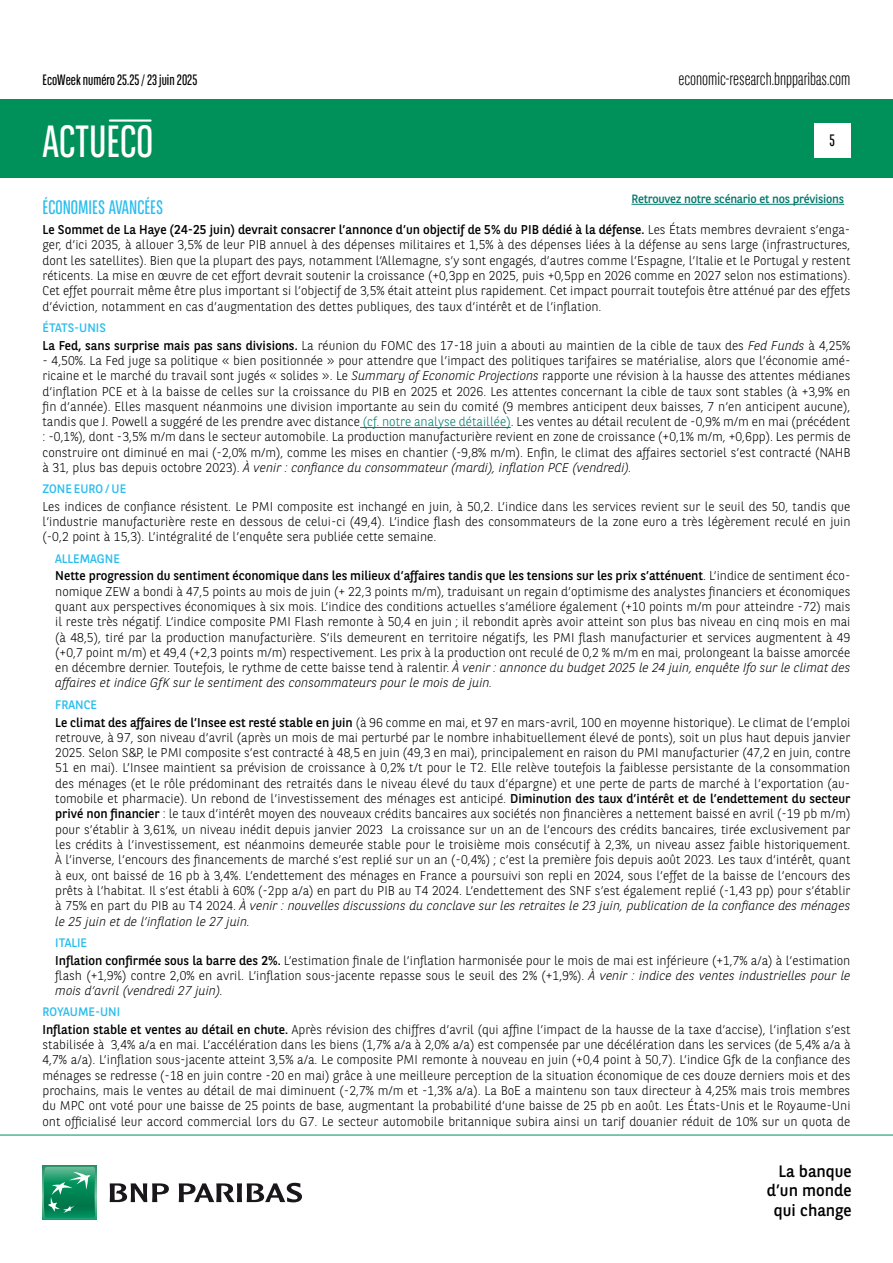
<style>
.page{position:relative;width:893px;height:1263px;background:#fff}
.page>*{position:absolute;margin:0;border:0;box-sizing:border-box;transform-origin:0 0}
.t1{font:45px "BNPP Sans Condensed";color:#fff}
.t2{font:19.5px "BNPP Sans Condensed";color:#2abdee}
.t3{font:300 18px "BNPP Sans Condensed";color:#000}
.t4{font:16.5px/19.8px "BNPP Sans";color:#000;text-align:right}
.t5{font:16.5px "BNPP Sans Condensed";color:#000}
.t6{font:15px "BNPP Sans Condensed";color:#000}
.t7{font:300 12.75px/15.3px "BNPP Sans";color:#000;text-align:justify}
.t8{font:12.3px "BNPP Sans";color:#2abdee}
.t9{font:12px "BNPP Sans";letter-spacing:-.02em;color:#00796c}
.s1{font-weight:400}
.s2{font-style:italic}
.s3{color:#00796c}
</style>
<div class="page">
<div style="left:1px;top:99px;width:892px;height:78px;background:#00915b"></div>
<svg style="left:43px;top:1166px;width:53px;height:53px"></svg>
<svg style="left:44px;top:1167px;width:51px;height:51px;background:#26996e"></svg>
<svg style="left:110px;top:1183px;width:59px;height:19px"></svg>
<svg style="left:179px;top:1183px;width:123px;height:19px"></svg>
<hr style="left:0;top:1135px;width:893px;height:1px;background:#00915b">
<div style="left:814px;top:123px;width:36px;height:34px;background:#fff"></div>
<hr style="left:360px;top:427px;width:151px;height:1px;background:#00796c">
<hr style="left:109px;top:119px;width:43px;height:3px;background:#fff">
<hr style="left:631px;top:204px;width:213px;height:1px;background:#00796c">
<p class="t6" style="left:43px;top:70px;width:156px">EcoWeek numéro 25.25 / 23 juin 2025</p>
<h3 class="t3" style="left:678px;top:67px;width:174px">economic-research.bnpparibas.com</h3>
<h1 class="t1" style="left:43px;top:113px;width:112px">ACTUECO</h1>
<p class="t5" style="left:829px;top:130px;width:7px">5</p>
<p class="t9" style="left:631px;top:191px;width:214px">Retrouvez notre scénario et nos prévisions</p>
<h2 class="t2" style="left:43px;top:196px;width:122px">ÉCONOMIES AVANCÉES</h2>
<p class="t7" style="left:43px;top:221px;width:809px"><span class="s1">Le Sommet de La Haye (24-25 juin) devrait consacrer l’annonce d’un objectif de 5% du PIB dédié à la défense.</span> Les États membres devraient s’enga&shy;ger, d’ici 2035, à allouer 3,5% de leur PIB annuel à des dépenses militaires et 1,5% à des dépenses liées à la défense au sens large (infrastructures, dont les satellites). Bien que la plupart des pays, notamment l’Allemagne, s’y sont engagés, d’autres comme l’Espagne, l’Italie et le Portugal y restent réticents. La mise en œuvre de cet effort devrait soutenir la croissance (+0,3pp en 2025, puis +0,5pp en 2026 comme en 2027 selon nos estimations).<br>Cet effet pourrait même être plus important si l’objectif de 3,5% était atteint plus rapidement. Cet impact pourrait toutefois être atténué par des effets d’éviction, notamment en cas d’augmentation des dettes publiques, des taux d’intérêt et de l’inflation.</p>
<p class="t8" style="left:43px;top:320px;width:65px">ÉTATS-UNIS</p>
<p class="t7" style="left:43px;top:337px;width:809px"><span class="s1">La Fed, sans surprise mais pas sans divisions.</span> La réunion du FOMC des 17-18 juin a abouti au maintien de la cible de taux des <span class="s2">Fed Funds</span> à 4,25%</p>
<p class="t7" style="left:43px;top:352px;width:809px">- 4,50%. La Fed juge sa politique « bien positionnée » pour attendre que l’impact des politiques tarifaires se matérialise, alors que l’économie amé&shy;ricaine et le marché du travail sont jugés « solides ». Le <span class="s2">Summary of Economic Projections</span> rapporte une révision à la hausse des attentes médianes d’inflation PCE et à la baisse de celles sur la croissance du PIB en 2025 et 2026. Les attentes concernant la cible de taux sont stables (à +3,9% en fin d’année). Elles masquent néanmoins une division importante au sein du comité (9 membres anticipent deux baisses, 7 n’en anticipent aucune), tandis que J. Powell a suggéré de les prendre avec distance <span class="s3">(cf. notre analyse détaillée)</span>. Les ventes au détail reculent de -0,9% m/m en mai (précédent : -0,1%), dont -3,5% m/m dans le secteur automobile. La production manufacturière revient en zone de croissance (+0,1% m/m, +0,6pp). Les permis de construire ont diminué en mai (-2,0% m/m), comme les mises en chantier (-9,8% m/m). Enfin, le climat des affaires sectoriel s’est contracté (NAHB à 31, plus bas depuis octobre 2023). <span class="s2">À venir : confiance du consommateur (mardi), inflation PCE (vendredi).</span></p>
<p class="t8" style="left:43px;top:480px;width:85px">ZONE EURO / UE</p>
<p class="t7" style="left:43px;top:498px;width:809px">Les indices de confiance résistent. Le PMI composite est inchangé en juin, à 50,2. L’indice dans les services revient sur le seuil des 50, tandis que l’industrie manufacturière reste en dessous de celui-ci (49,4). L’indice flash des consommateurs de la zone euro a très légèrement reculé en juin (-0,2 point à 15,3). L’intégralité de l’enquête sera publiée cette semaine.</p>
<p class="t8" style="left:55px;top:550px;width:66px">ALLEMAGNE</p>
<p class="t7" style="left:55px;top:568px;width:797px"><span class="s1">Nette progression du sentiment économique dans les milieux d’affaires tandis que les tensions sur les prix s’atténuent</span>. L’indice de sentiment éco&shy;nomique ZEW a bondi à 47,5 points au mois de juin (+ 22,3 points m/m), traduisant un regain d’optimisme des analystes financiers et économiques quant aux perspectives économiques à six mois. L’indice des conditions actuelles s’améliore également (+10 points m/m pour atteindre -72) mais il reste très négatif. L’indice composite PMI Flash remonte à 50,4 en juin ; il rebondit après avoir atteint son plus bas niveau en cinq mois en mai (à 48,5), tiré par la production manufacturière. S’ils demeurent en territoire négatifs, les PMI flash manufacturier et services augmentent à 49 (+0,7 point m/m) et 49,4 (+2,3 points m/m) respectivement. Les prix à la production ont reculé de 0,2 % m/m en mai, prolongeant la baisse amorcée en décembre dernier. Toutefois, le rythme de cette baisse tend à ralentir. <span class="s2">À venir : annonce du budget 2025 le 24 juin, enquête Ifo sur le climat des affaires et indice GfK sur le sentiment des consommateurs pour le mois de juin.</span></p>
<p class="t8" style="left:55px;top:696px;width:43px">FRANCE</p>
<p class="t7" style="left:55px;top:714px;width:797px"><span class="s1">Le climat des affaires de l’Insee est resté stable en juin</span> (à 96 comme en mai, et 97 en mars-avril, 100 en moyenne historique). Le climat de l’emploi retrouve, à 97, son niveau d’avril (après un mois de mai perturbé par le nombre inhabituellement élevé de ponts), soit un plus haut depuis janvier 2025. Selon S&amp;P, le PMI composite s’est contracté à 48,5 en juin (49,3 en mai), principalement en raison du PMI manufacturier (47,2 en juin, contre 51 en mai). L’Insee maintient sa prévision de croissance à 0,2% t/t pour le T2. Elle relève toutefois la faiblesse persistante de la consommation des ménages (et le rôle prédominant des retraités dans le niveau élevé du taux d’épargne) et une perte de parts de marché à l’exportation (au&shy;tomobile et pharmacie). Un rebond de l’investissement des ménages est anticipé. <span class="s1">Diminution des taux d’intérêt et de l’endettement du secteur privé non financier</span> : le taux d’intérêt moyen des nouveaux crédits bancaires aux sociétés non financières a nettement baissé en avril (-19 pb m/m) pour s’établir à 3,61%, un niveau inédit depuis janvier 2023 La croissance sur un an de l’encours des crédits bancaires, tirée exclusivement par les crédits à l’investissement, est néanmoins demeurée stable pour le troisième mois consécutif à 2,3%, un niveau assez faible historiquement.<br>À l’inverse, l’encours des financements de marché s’est replié sur un an (-0,4%) ; c’est la première fois depuis août 2023. Les taux d’intérêt, quant à eux, ont baissé de 16 pb à 3,4%. L’endettement des ménages en France a poursuivi son repli en 2024, sous l’effet de la baisse de l’encours des prêts à l’habitat. Il s’est établi à 60% (-2pp a/a) en part du PIB au T4 2024. L’endettement des SNF s’est également replié (-1,43 pp) pour s’établir à 75% en part du PIB au T4 2024. <span class="s2">À venir : nouvelles discussions du conclave sur les retraites le 23 juin, publication de la confiance des ménages le 25 juin et de l’inflation le 27 juin.</span></p>
<p class="t8" style="left:55px;top:934px;width:33px">ITALIE</p>
<p class="t7" style="left:55px;top:952px;width:797px"><span class="s1">Inflation confirmée sous la barre des 2%.</span> L’estimation finale de l’inflation harmonisée pour le mois de mai est inférieure (+1,7% a/a) à l’estimation flash (+1,9%) contre 2,0% en avril. L’inflation sous-jacente repasse sous le seuil des 2% (+1,9%). <span class="s2">À venir : indice des ventes industrielles pour le mois d’avril (vendredi 27 juin).</span></p>
<p class="t8" style="left:43px;top:1004px;width:79px">ROYAUME-UNI</p>
<p class="t7" style="left:43px;top:1021px;width:809px"><span class="s1">Inflation stable et ventes au détail en chute.</span> Après révision des chiffres d’avril (qui affine l’impact de la hausse de la taxe d’accise), l’inflation s’est stabilisée à 3,4% a/a en mai. L’accélération dans les biens (1,7% a/a à 2,0% a/a) est compensée par une décélération dans les services (de 5,4% a/a à 4,7% a/a). L’inflation sous-jacente atteint 3,5% a/a. Le composite PMI remonte à nouveau en juin (+0,4 point à 50,7). L’indice Gfk de la confiance des ménages se redresse (-18 en juin contre -20 en mai) grâce à une meilleure perception de la situation économique de ces douze derniers mois et des prochains, mais le ventes au détail de mai diminuent (-2,7% m/m et -1,3% a/a). La BoE a maintenu son taux directeur à 4,25% mais trois membres du MPC ont voté pour une baisse de 25 points de base, augmentant la probabilité d’une baisse de 25 pb en août. Les États-Unis et le Royaume-Uni ont officialisé leur accord commercial lors du G7. Le secteur automobile britannique subira ainsi un tarif douanier réduit de 10% sur un quota de</p>
<p class="t4" style="left:767px;top:1160px;width:86px">La banque d’un monde qui change</p>
</div>
